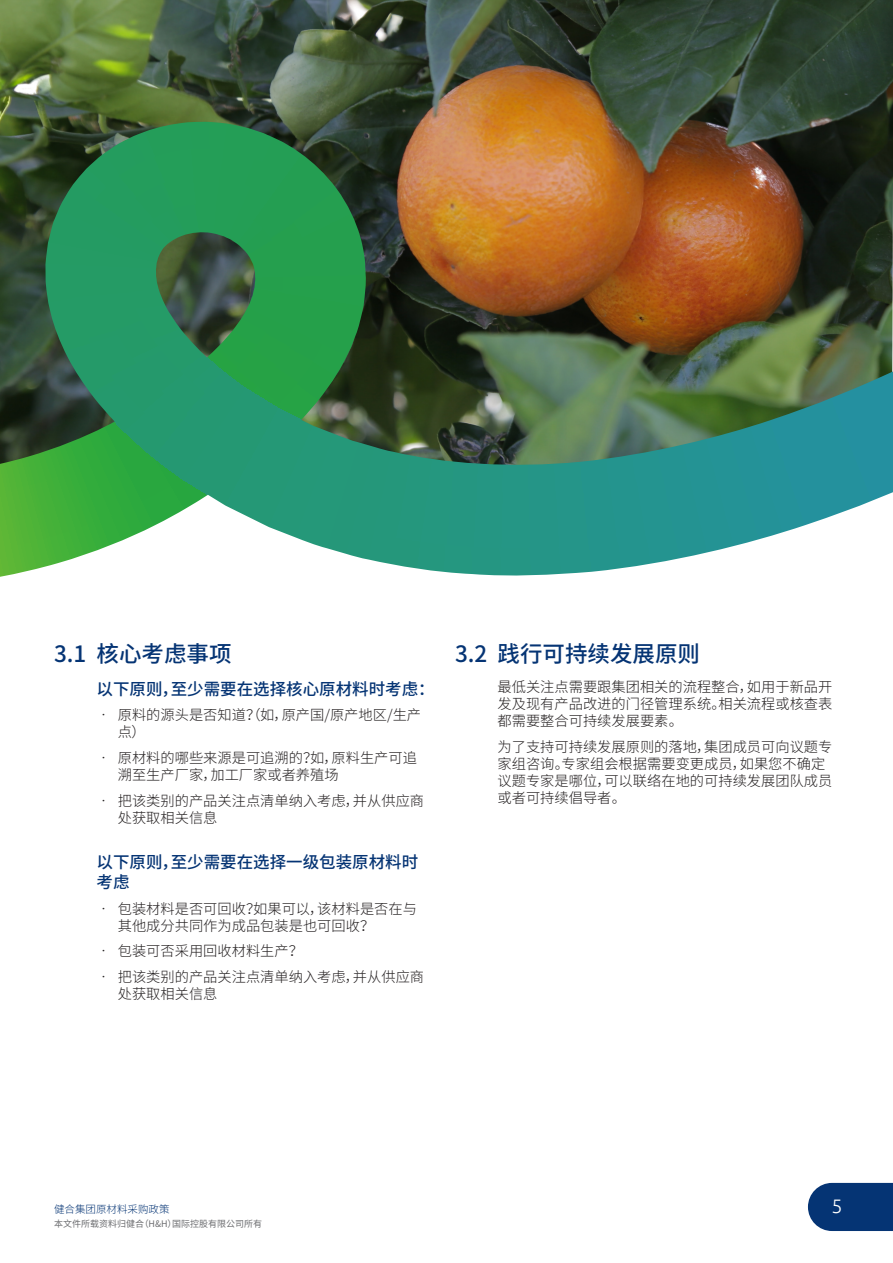
<style>
.page{position:relative;width:893px;height:1263px;background:#fff}
.page>*{position:absolute;margin:0;border:0;box-sizing:border-box;transform-origin:0 0}
.Article_Heading{font:500 22.5px "Noto Sans CJ Ksc";color:#053474}
.t1{font:300 19.5px "Ubuntu";color:#fff}
.BODY{font:500 16.5px/19.8px "Noto Sans CJ Ksc";color:#053474}
.BODY-2{font:300 14.25px/17.1px "Noto Sans CJ Ksc";color:#231f20}
.t2{font:300 10.5px "Noto Sans CJ Ksc";color:#053474}
.t3{font:9px "Noto Sans CJ Ksc";color:#6c6d70}
</style>
<div class="page">
<div style="left:808px;top:1183px;width:85px;height:48px;background:#053474"></div>
<img style="left:0;top:122px;width:893px;height:405px">
<svg style="left:826px;top:289px;width:67px;height:238px;background:#46837f"></svg>
<img style="left:6px;top:0;width:887px;height:263px">
<svg style="left:0;top:513px;width:801px;height:64px"></svg>
<p class="Article_Heading" style="left:54px;top:641px;width:179px">3.1 核心考虑事项</p>
<p class="BODY" style="left:97px;top:679px;width:340px">以下原则，至少需要在选择核心原材料时考虑：</p>
<p class="BODY-2" style="left:118px;top:707px;width:305px;text-indent:-21px">• 原料的源头是否知道？（如，原产国/原产地区/生产点）</p>
<p class="BODY-2" style="left:118px;top:750px;width:301px;text-indent:-21px">• 原材料的哪些来源是可追溯的？如，原料生产可追溯至生产厂家，加工厂家或者养殖场</p>
<p class="BODY-2" style="left:118px;top:792px;width:308px;text-indent:-21px">• 把该类别的产品关注点清单纳入考虑，并从供应商处获取相关信息</p>
<p class="BODY" style="left:97px;top:852px;width:323px">以下原则，至少需要在选择一级包装原材料时考虑</p>
<p class="BODY-2" style="left:118px;top:900px;width:301px;text-indent:-21px">• 包装材料是否可回收？如果可以，该材料是否在与其他成分共同作为成品包装是也可回收？</p>
<p class="BODY-2" style="left:97px;top:943px;width:208px">• 包装可否采用回收材料生产？</p>
<p class="BODY-2" style="left:118px;top:968px;width:308px;text-indent:-21px">• 把该类别的产品关注点清单纳入考虑，并从供应商处获取相关信息</p>
<p class="Article_Heading" style="left:455px;top:641px;width:247px">3.2 践行可持续发展原则</p>
<p class="BODY-2" style="left:497px;top:678px;width:336px;text-align:justify">最低关注点需要跟集团相关的流程整合，如用于新品开发及现有产品改进的门径管理系统。相关流程或核查表都需要整合可持续发展要素。</p>
<p class="BODY-2" style="left:497px;top:738px;width:336px">为了支持可持续发展原则的落地，集团成员可向议题专家组咨询。专家组会根据需要变更成员，如果您不确定议题专家是哪位，可以联络在地的可持续发展团队成员或者可持续倡导者。</p>
<p class="t2" style="left:54px;top:1203px;width:117px">健合集团原材料采购政策</p>
<h2 class="t1" style="left:832px;top:1194px;width:12px">5</h2>
<p class="t3" style="left:54px;top:1219px;width:210px">本文件所载资料归健合（H&amp;H）国际控股有限公司所有</p>
</div>
